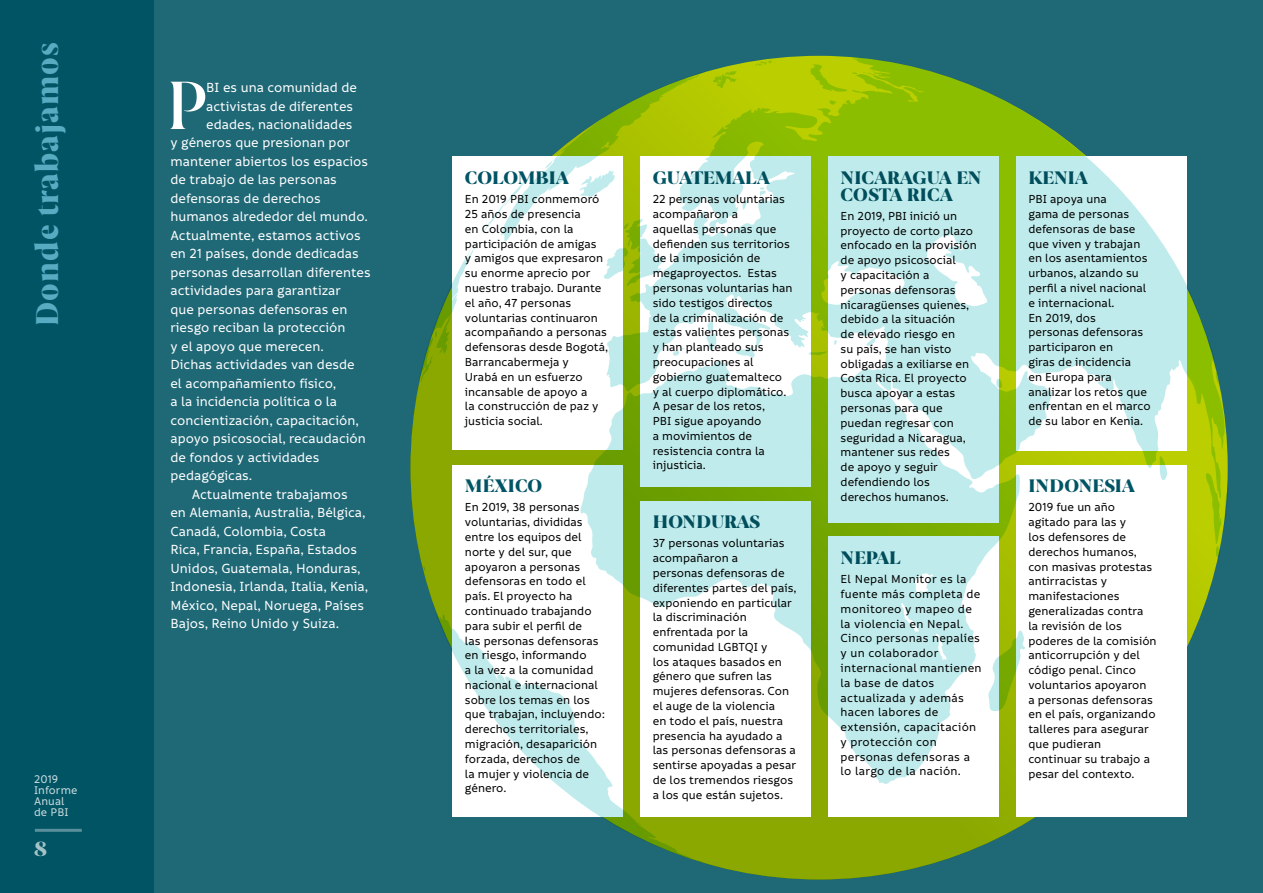
<style>
.page{position:relative;width:1263px;height:893px;background:#fff}
.page>*{position:absolute;margin:0;border:0;box-sizing:border-box;transform-origin:0 0}
.t1{font:600 65.25px "Joane";color:#fff}
.t2{font:900 30px "Joane";letter-spacing:.04em;color:#58acc2;scale:.95 1}
.t3{font:900 19.5px "Joane";color:#fff}
.t4{font:900 17.25px/16.5px "Joane";letter-spacing:-.005em;color:#005464}
.t5{font:500 14.25px "Informative";color:#fff}
.t6{font:500 12.6px/14.9px "Informative";color:#000}
.t7{font:500 12.6px/14.9px "Informative";letter-spacing:.02em;color:#000}
.t8{font:500 12px/11.2px "Informative";letter-spacing:.01em;color:#fff}
</style>
<div class="page">
<div style="left:153px;top:0;width:1110px;height:893px;background:#1f6876"></div>
<div style="left:0;top:0;width:153px;height:893px;background:#005464"></div>
<div style="left:410px;top:56px;width:818px;height:823px;background:#8aa800;border-radius:50%"></div>
<div style="left:452px;top:157px;width:171px;height:293px;background:#fff"></div>
<div style="left:452px;top:465px;width:171px;height:351px;background:#fff"></div>
<div style="left:828px;top:536px;width:171px;height:280px;background:#fff"></div>
<div style="left:640px;top:501px;width:171px;height:315px;background:#fff"></div>
<div style="left:1016px;top:465px;width:170px;height:351px;background:#fff"></div>
<hr style="left:35px;top:829px;width:47px;height:3px;background:#fff">
<svg style="left:436px;top:612px;width:284px;height:255px"></svg>
<svg style="left:419px;top:135px;width:159px;height:248px"></svg>
<svg style="left:578px;top:56px;width:647px;height:728px"></svg>
<svg style="left:827px;top:100px;width:11px;height:5px"></svg>
<svg style="left:809px;top:64px;width:57px;height:28px"></svg>
<svg style="left:987px;top:630px;width:39px;height:81px"></svg>
<svg style="left:1205px;top:473px;width:23px;height:88px"></svg>
<h2 class="t2" style="left:25px;top:326px;width:300px;rotate:-90deg">Donde trabajamos</h2>
<p class="t8" style="left:34px;top:773px;width:45px">2019<br>Informe<br>Anual de PBI</p>
<h3 class="t3" style="left:34px;top:835px;width:15px">8</h3>
<h1 class="t1" style="left:166px;top:63px;width:41px">P</h1>
<p class="t5" style="left:206px;top:80px;width:152px">BI es una comunidad de</p>
<p class="t5" style="left:206px;top:98px;width:148px">activistas de diferentes</p>
<p class="t5" style="left:206px;top:117px;width:148px">edades, nacionalidades</p>
<p class="t5" style="left:170px;top:135px;width:181px">y géneros que presionan por</p>
<p class="t5" style="left:170px;top:154px;width:199px">mantener abiertos los espacios</p>
<p class="t5" style="left:170px;top:172px;width:168px">de trabajo de las personas</p>
<p class="t5" style="left:170px;top:191px;width:152px">defensoras de derechos</p>
<p class="t5" style="left:170px;top:209px;width:199px">humanos alrededor del mundo.</p>
<p class="t5" style="left:170px;top:228px;width:192px">Actualmente, estamos activos</p>
<p class="t5" style="left:170px;top:246px;width:190px">en 21 países, donde dedicadas</p>
<p class="t5" style="left:170px;top:265px;width:202px">personas desarrollan diferentes</p>
<p class="t5" style="left:170px;top:283px;width:172px">actividades para garantizar</p>
<p class="t5" style="left:170px;top:302px;width:179px">que personas defensoras en</p>
<p class="t5" style="left:170px;top:320px;width:177px">riesgo reciban la protección</p>
<p class="t5" style="left:170px;top:339px;width:155px">y el apoyo que merecen.</p>
<p class="t5" style="left:170px;top:357px;width:186px">Dichas actividades van desde</p>
<p class="t5" style="left:170px;top:376px;width:167px">el acompañamiento físico,</p>
<p class="t5" style="left:170px;top:394px;width:168px">a la incidencia política o la</p>
<p class="t5" style="left:170px;top:413px;width:190px">concientización, capacitación,</p>
<p class="t5" style="left:170px;top:431px;width:197px">apoyo psicosocial, recaudación</p>
<p class="t5" style="left:170px;top:450px;width:150px">de fondos y actividades</p>
<p class="t5" style="left:170px;top:468px;width:83px">pedagógicas.</p>
<p class="t5" style="left:192px;top:487px;width:157px">Actualmente trabajamos</p>
<p class="t5" style="left:170px;top:505px;width:197px">en Alemania, Australia, Bélgica,</p>
<p class="t5" style="left:170px;top:524px;width:157px">Canadá, Colombia, Costa</p>
<p class="t5" style="left:170px;top:542px;width:188px">Rica, Francia, España, Estados</p>
<p class="t5" style="left:170px;top:560px;width:192px">Unidos, Guatemala, Honduras,</p>
<p class="t5" style="left:170px;top:579px;width:199px">Indonesia, Irlanda, Italia, Kenia,</p>
<p class="t5" style="left:170px;top:597px;width:195px">México, Nepal, Noruega, Países</p>
<p class="t5" style="left:170px;top:616px;width:170px">Bajos, Reino Unido y Suiza.</p>
<h3 class="t4" style="left:465px;top:169px;width:106px">COLOMBIA</h3>
<p class="t6" style="left:465px;top:192px;width:145px">En 2019 PBI conmemoró<br>25 años de presencia<br>en Colombia, con la participación de amigas<br>y amigos que expresaron su enorme aprecio por nuestro trabajo. Durante el año, 47 personas voluntarias continuaron acompañando a personas defensoras desde Bogotá,<br>Barrancabermeja y<br>Urabá en un esfuerzo incansable de apoyo a<br>la construcción de paz y justicia social.</p>
<h3 class="t4" style="left:465px;top:477px;width:79px">MÉXICO</h3>
<p class="t6" style="left:465px;top:500px;width:142px">En 2019, 38 personas voluntarias, divididas entre los equipos del norte y del sur, que apoyaron a personas defensoras en todo el país. El proyecto ha continuado trabajando para subir el perfil de<br>las personas defensoras en riesgo, informando<br>a la vez a la comunidad nacional e internacional sobre los temas en los que trabajan, incluyendo: derechos territoriales, migración, desaparición forzada, derechos de<br>la mujer y violencia de género.</p>
<h3 class="t4" style="left:653px;top:169px;width:119px">GUATEMALA</h3>
<p class="t6" style="left:653px;top:192px;width:141px">22 personas voluntarias acompañaron a<br>aquellas personas que defienden sus territorios de la imposición de megaproyectos. Estas personas voluntarias han sido testigos directos<br>de la criminalización de estas valientes personas y han planteado sus preocupaciones al gobierno guatemalteco<br>y al cuerpo diplomático.<br>A pesar de los retos,<br>PBI sigue apoyando<br>a movimientos de resistencia contra la injusticia.</p>
<h3 class="t4" style="left:653px;top:513px;width:109px">HONDURAS</h3>
<p class="t6" style="left:653px;top:536px;width:145px">37 personas voluntarias acompañaron a<br>personas defensoras de diferentes partes del país, exponiendo en particular la discriminación enfrentada por la comunidad LGBTQI y<br>los ataques basados en género que sufren las mujeres defensoras. Con el auge de la violencia<br>en todo el país, nuestra presencia ha ayudado a las personas defensoras a sentirse apoyadas a pesar de los tremendos riesgos a los que están sujetos.</p>
<h3 class="t4" style="left:840px;top:169px;width:142px">NICARAGUA EN<br>COSTA RICA</h3>
<p class="t6" style="left:840px;top:209px;width:138px">En 2019, PBI inició un proyecto de corto plazo enfocado en la provisión de apoyo psicosocial<br>y capacitación a personas defensoras nicaragüenses quienes, debido a la situación<br>de elevado riesgo en<br>su país, se han visto obligadas a exiliarse en<br>Costa Rica. El proyecto busca apoyar a estas personas para que puedan regresar con seguridad a Nicaragua, mantener sus redes<br>de apoyo y seguir defendiendo los</p>
<p class="t6" style="left:840px;top:489px;width:110px">derechos humanos.</p>
<h3 class="t4" style="left:840px;top:549px;width:61px">NEPAL</h3>
<p class="t7" style="left:840px;top:572px;width:143px">El Nepal Monitor es la fuente más completa de monitoreo y mapeo de la violencia en Nepal.<br>Cinco personas nepalíes y un colaborador internacional mantienen la base de datos actualizada y además hacen labores de extensión, capacitación y protección con personas defensoras a lo largo de la nación.</p>
<h3 class="t4" style="left:1028px;top:169px;width:61px">KENIA</h3>
<p class="t6" style="left:1028px;top:192px;width:124px">PBI apoya una<br>gama de personas defensoras de base que viven y trabajan en los asentamientos urbanos, alzando su perfil a nivel nacional e internacional.<br>En 2019, dos<br>personas defensoras participaron en<br>giras de incidencia<br>en Europa para analizar los retos que enfrentan en el marco de su labor en Kenia.</p>
<h3 class="t4" style="left:1028px;top:477px;width:108px">INDONESIA</h3>
<p class="t6" style="left:1028px;top:500px;width:130px">2019 fue un año agitado para las y<br>los defensores de derechos humanos, con masivas protestas antirracistas y manifestaciones generalizadas contra<br>la revisión de los poderes de la comisión anticorrupción y del código penal. Cinco voluntarios apoyaron<br>a personas defensoras en el país, organizando talleres para asegurar que pudieran continuar su trabajo a pesar del contexto.</p>
</div>
